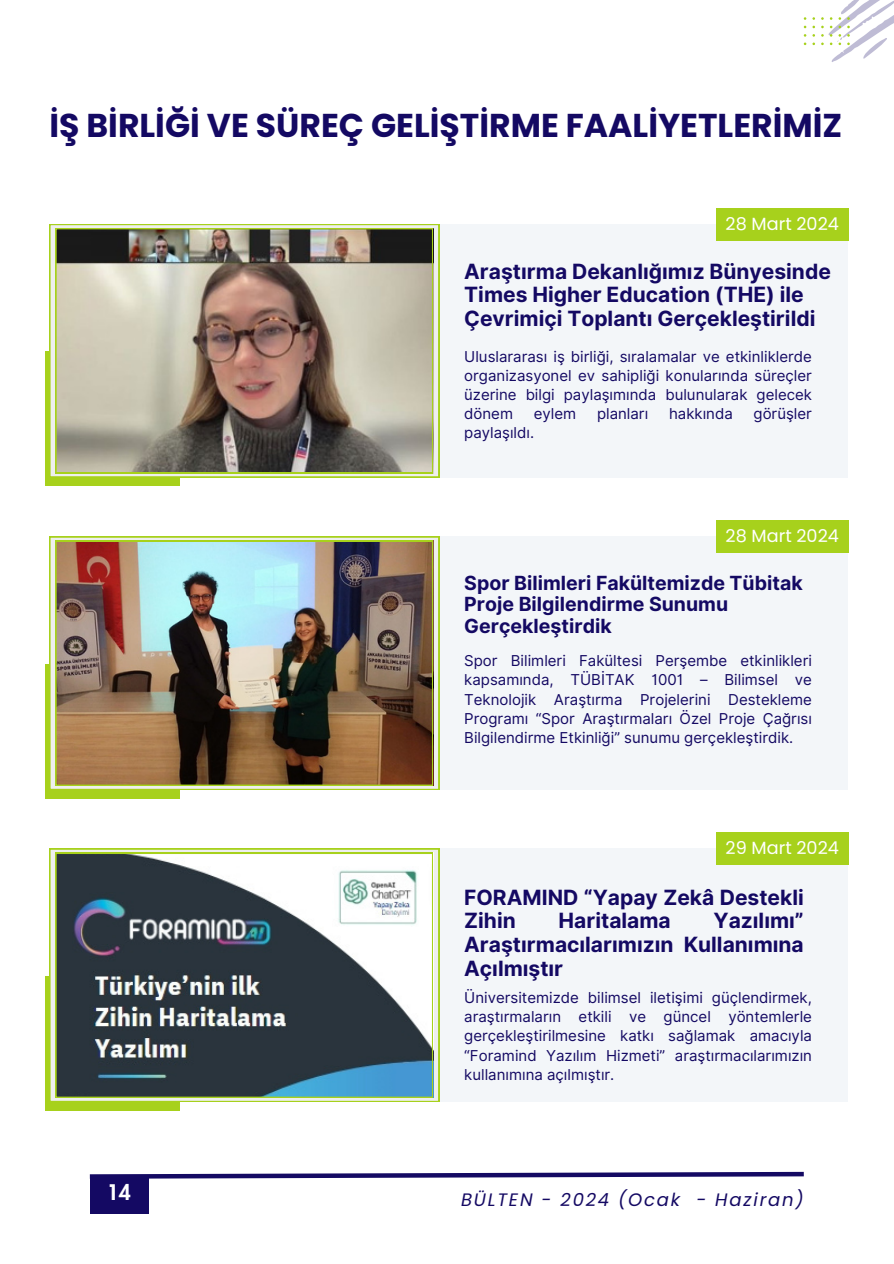
<style>
.page{position:relative;width:894px;height:1264px;background:#fff}
.page>*{position:absolute;margin:0;border:0;box-sizing:border-box;transform-origin:0 0}
.t1{font:700 33px "Poppins";color:#140963}
.t2{font:700 21px/23.7px "Inter";color:#140963}
.t3{font:800 21px "Futura LT Pro";color:#fff}
.t4{font:700 19.5px/21.3px "Inter";color:#140963}
.t5{font:italic 18px "Poppins";letter-spacing:.1em;color:#140963}
.t6{font:17.7px "Poppins";color:#fff}
.t7{font:15px/19.2px "Inter";color:#140963;text-align:justify}
</style>
<div class="page">
<svg style="left:89px;top:1171px;width:715px;height:9px"></svg>
<div style="left:90px;top:1175px;width:58px;height:38px;background:#140963"></div>
<div style="left:49px;top:848px;width:799px;height:253px;background:#f1f4f8"></div>
<div style="left:45px;top:976px;width:134px;height:134px;background:#a7d11c"></div>
<svg style="left:49px;top:848px;width:390px;height:253px"></svg>
<svg style="left:56px;top:852px;width:376px;height:245px"></svg>
<div style="left:715px;top:832px;width:133px;height:32px;background:#a7d11c"></div>
<div style="left:49px;top:536px;width:799px;height:254px;background:#f1f4f8"></div>
<div style="left:45px;top:664px;width:134px;height:134px;background:#a7d11c"></div>
<svg style="left:49px;top:536px;width:390px;height:254px"></svg>
<img style="left:56px;top:541px;width:376px;height:244px">
<div style="left:715px;top:520px;width:133px;height:32px;background:#a7d11c"></div>
<div style="left:49px;top:224px;width:799px;height:253px;background:#f1f4f8"></div>
<div style="left:45px;top:351px;width:134px;height:134px;background:#a7d11c"></div>
<svg style="left:49px;top:224px;width:390px;height:253px"></svg>
<img style="left:56px;top:228px;width:376px;height:245px">
<div style="left:715px;top:208px;width:133px;height:32px;background:#a7d11c"></div>
<svg style="left:821px;top:0;width:72px;height:62px"></svg>
<p class="t1" style="left:49px;top:102px;width:794px">İŞ BİRLİĞİ VE SÜREÇ GELİŞTİRME FAALİYETLERİMİZ</p>
<h3 class="t6" style="left:725px;top:211px;width:115px">28 Mart 2024</h3>
<p class="t2" style="left:464px;top:259px;width:368px">Araştırma Dekanlığımız Bünyesinde<br>Times Higher Education (THE) ile<br>Çevrimiçi Toplantı Gerçekleştirildi</p>
<h2 class="t7" style="left:464px;top:346px;width:349px">Uluslararası iş birliği, sıralamalar ve etkinliklerde organizasyonel ev sahipliği konularında süreçler üzerine bilgi paylaşımında bulunularak gelecek dönem</h2>
<h2 class="t7" style="left:533px;top:404px;width:44px">eylem</h2>
<h2 class="t7" style="left:597px;top:404px;width:53px">planları</h2>
<h2 class="t7" style="left:668px;top:404px;width:65px">hakkında</h2>
<h2 class="t7" style="left:753px;top:404px;width:60px">görüşler</h2>
<h2 class="t7" style="left:464px;top:423px;width:71px">paylaşıldı.</h2>
<h3 class="t6" style="left:725px;top:523px;width:115px">28 Mart 2024</h3>
<p class="t4" style="left:464px;top:572px;width:340px">Spor Bilimleri Fakültemizde Tübitak<br>Proje Bilgilendirme Sunumu<br>Gerçekleştirdik</p>
<h2 class="t7" style="left:464px;top:651px;width:349px">Spor Bilimleri Fakültesi Perşembe etkinlikleri kapsamında, TÜBİTAK 1001 – Bilimsel ve Teknolojik Araştırma Projelerini Destekleme Programı “Spor Araştırmaları Özel Proje Çağrısı Bilgilendirme Etkinliği” sunumu gerçekleştirdik.</h2>
<p class="t6" style="left:725px;top:835px;width:115px">29 Mart 2024</p>
<h2 class="t2" style="left:464px;top:885px;width:341px">FORAMIND “Yapay Zekâ Destekli<br>Zihin</h2>
<h2 class="t2" style="left:558px;top:908px;width:114px">Haritalama</h2>
<h2 class="t2" style="left:464px;top:908px;width:341px;text-align:justify;text-indent:249px">Yazılımı” Araştırmacılarımızın Kullanımına Açılmıştır</h2>
<h3 class="t7" style="left:464px;top:988px;width:349px">Üniversitemizde bilimsel iletişimi güçlendirmek, araştırmaların etkili ve güncel yöntemlerle gerçekleştirilmesine katkı sağlamak amacıyla “Foramind Yazılım Hizmeti” araştırmacılarımızın kullanımına açılmıştır.</h3>
<p class="t3" style="left:107px;top:1182px;width:26px">14</p>
<p class="t5" style="left:461px;top:1186px;width:344px">BÜLTEN - 2024 (Ocak - Haziran)</p>
</div>
